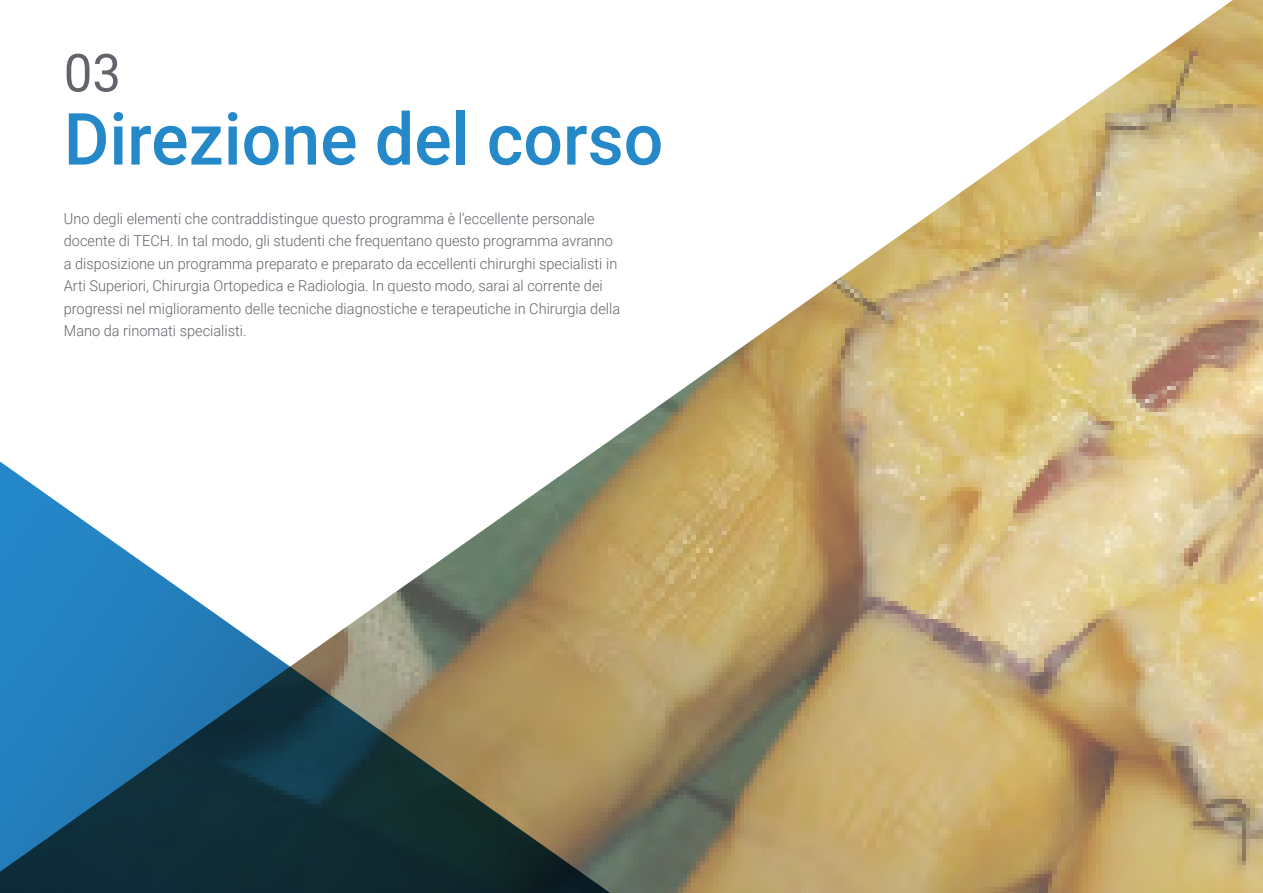
<style>
.page{position:relative;width:1263px;height:893px;background:#fff}
.page>*{position:absolute;margin:0;border:0;box-sizing:border-box;transform-origin:0 0}
.t1{font:500 72px "Roboto";color:#2488c9}
.t2{font:52.5px "Roboto";color:#61646a}
.t3{font:300 15px/22.5px "Roboto";color:#61646a}
</style>
<div class="page">
<img style="left:602px;top:0;width:661px;height:893px">
<svg style="left:0;top:446px;width:640px;height:447px"></svg>
<h2 class="t2" style="left:64px;top:36px;width:59px">03</h2>
<h1 class="t1" style="left:64px;top:89px;width:601px">Direzione del corso</h1>
<p class="t3" style="left:64px;top:207px;width:558px">Uno degli elementi che contraddistingue questo programma è l’eccellente personale docente di TECH. In tal modo, gli studenti che frequentano questo programma avranno a disposizione un programma preparato e preparato da eccellenti chirurghi specialisti in Arti Superiori, Chirurgia Ortopedica e Radiologia. In questo modo, sarai al corrente dei progressi nel miglioramento delle tecniche diagnostiche e terapeutiche in Chirurgia della Mano da rinomati specialisti.</p>
</div>
